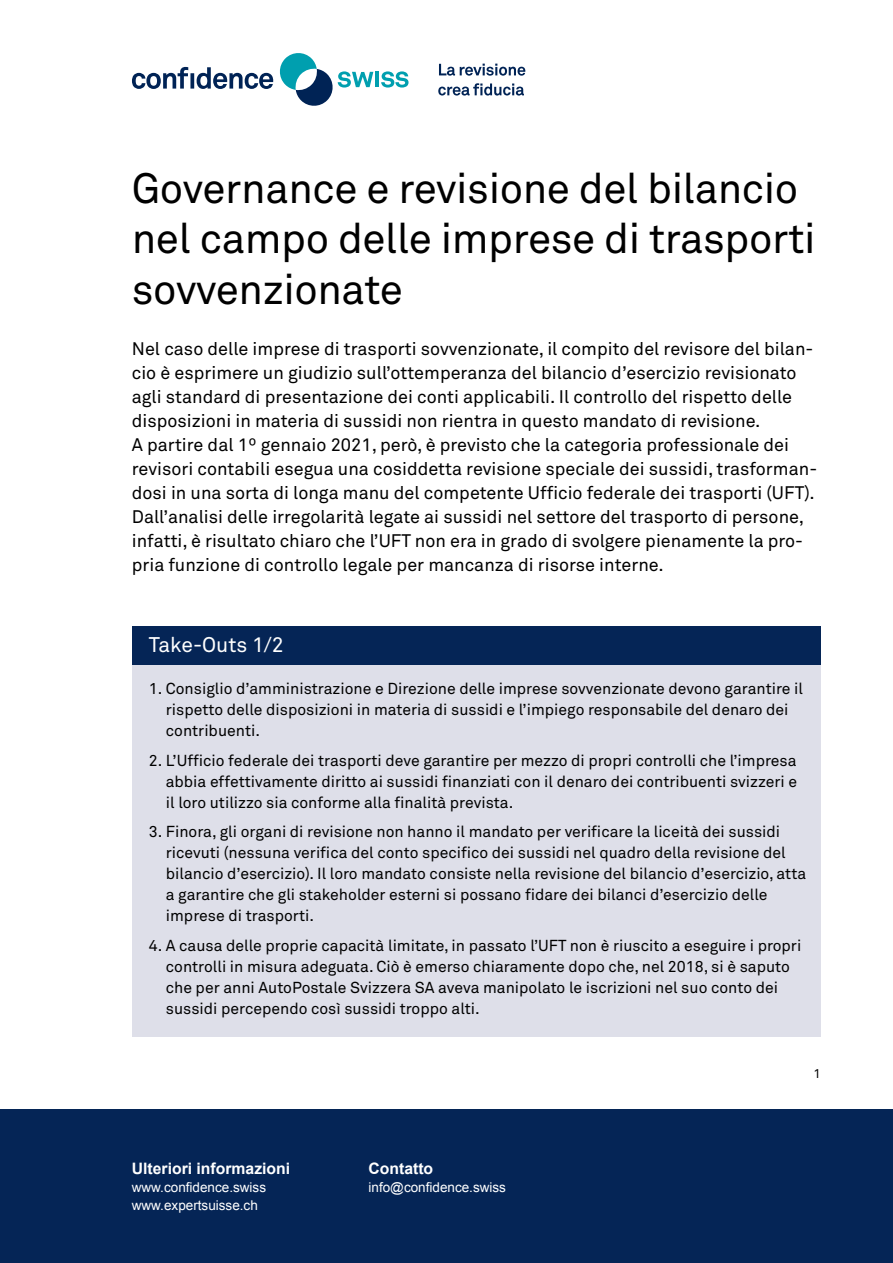
<style>
.page{position:relative;width:893px;height:1263px;background:#fff}
.page>*{position:absolute;margin:0;border:0;box-sizing:border-box;transform-origin:0 0}
.t1{font:42px/50.4px "Akkurat Pro";letter-spacing:-.01em;color:#000}
.t2{font:21px "Akkurat Pro";color:#fff}
.t3{font:18px/24px "Akkurat Pro";color:#000}
.t4{font:15.75px/21px "Akkurat Pro";color:#000}
.t5{font:700 15.75px "Arial";color:#fff}
.t6{font:13.5px/18px "Arial";color:#fff}
.t7{font:12.75px "Akkurat Pro";color:#000}
</style>
<div class="page">
<div style="left:0;top:1109px;width:893px;height:154px;background:#052556"></div>
<svg style="left:132px;top:53px;width:241px;height:53px"></svg>
<hr style="left:375px;top:72px;width:4px;height:15px;background:#009faf">
<svg style="left:381px;top:71px;width:28px;height:17px"></svg>
<svg style="left:438px;top:64px;width:87px;height:32px"></svg>
<div style="left:132px;top:627px;width:689px;height:410px;background:#dedfe9"></div>
<div style="left:132px;top:627px;width:689px;height:38px;background:#052556"></div>
<h1 class="t1" style="left:132px;top:163px;width:685px">Governance e revisione del bilancio nel campo delle imprese di trasporti sovvenzionate</h1>
<p class="t3" style="left:132px;top:337px;width:687px">Nel caso delle imprese di trasporti sovvenzionate, il compito del revisore del bilan&shy;cio è esprimere un giudizio sull’ottemperanza del bilancio d’esercizio revisionato agli standard di presentazione dei conti applicabili. Il controllo del rispetto delle disposizioni in materia di sussidi non rientra in questo mandato di revisione.<br>A partire dal 1º gennaio 2021, però, è previsto che la categoria professionale dei revisori contabili esegua una cosiddetta revisione speciale dei sussidi, trasforman&shy;dosi in una sorta di longa manu del competente Ufficio federale dei trasporti (UFT).<br>Dall’analisi delle irregolarità legate ai sussidi nel settore del trasporto di persone, infatti, è risultato chiaro che l’UFT non era in grado di svolgere pienamente la pro&shy;pria funzione di controllo legale per mancanza di risorse interne.</p>
<h2 class="t2" style="left:149px;top:633px;width:137px">Take-Outs 1/2</h2>
<p class="t4" style="left:166px;top:678px;width:639px;text-indent:-17px">1. Consiglio d’amministrazione e Direzione delle imprese sovvenzionate devono garantire il rispetto delle disposizioni in materia di sussidi e l’impiego responsabile del denaro dei contribuenti.</p>
<p class="t4" style="left:166px;top:750px;width:633px;text-align:justify;text-indent:-17px">2. L’Ufficio federale dei trasporti deve garantire per mezzo di propri controlli che l’impresa abbia effettivamente diritto ai sussidi finanziati con il denaro dei contribuenti svizzeri e il loro utilizzo sia conforme alla finalità prevista.</p>
<p class="t4" style="left:166px;top:821px;width:642px;text-indent:-17px">3. Finora, gli organi di revisione non hanno il mandato per verificare la liceità dei sussidi ricevuti (nessuna verifica del conto specifico dei sussidi nel quadro della revisione del bilancio d’esercizio). Il loro mandato consiste nella revisione del bilancio d’esercizio, atta a garantire che gli stakeholder esterni si possano fidare dei bilanci d’esercizio delle imprese di trasporti.</p>
<p class="t4" style="left:166px;top:935px;width:637px;text-indent:-17px">4. A causa delle proprie capacità limitate, in passato l’UFT non è riuscito a eseguire i propri controlli in misura adeguata. Ciò è emerso chiaramente dopo che, nel 2018, si è saputo che per anni AutoPostale Svizzera SA aveva manipolato le iscrizioni nel suo conto dei sussidi percependo così sussidi troppo alti.</p>
<p class="t7" style="left:813px;top:1066px;width:9px">1</p>
<p class="t5" style="left:132px;top:1158px;width:160px">Ulteriori informazioni</p>
<p class="t6" style="left:132px;top:1178px;width:136px">www.confidence.swiss www.expertsuisse.ch</p>
<p class="t5" style="left:369px;top:1158px;width:66px">Contatto</p>
<p class="t6" style="left:369px;top:1178px;width:139px">info@confidence.swiss</p>
</div>
